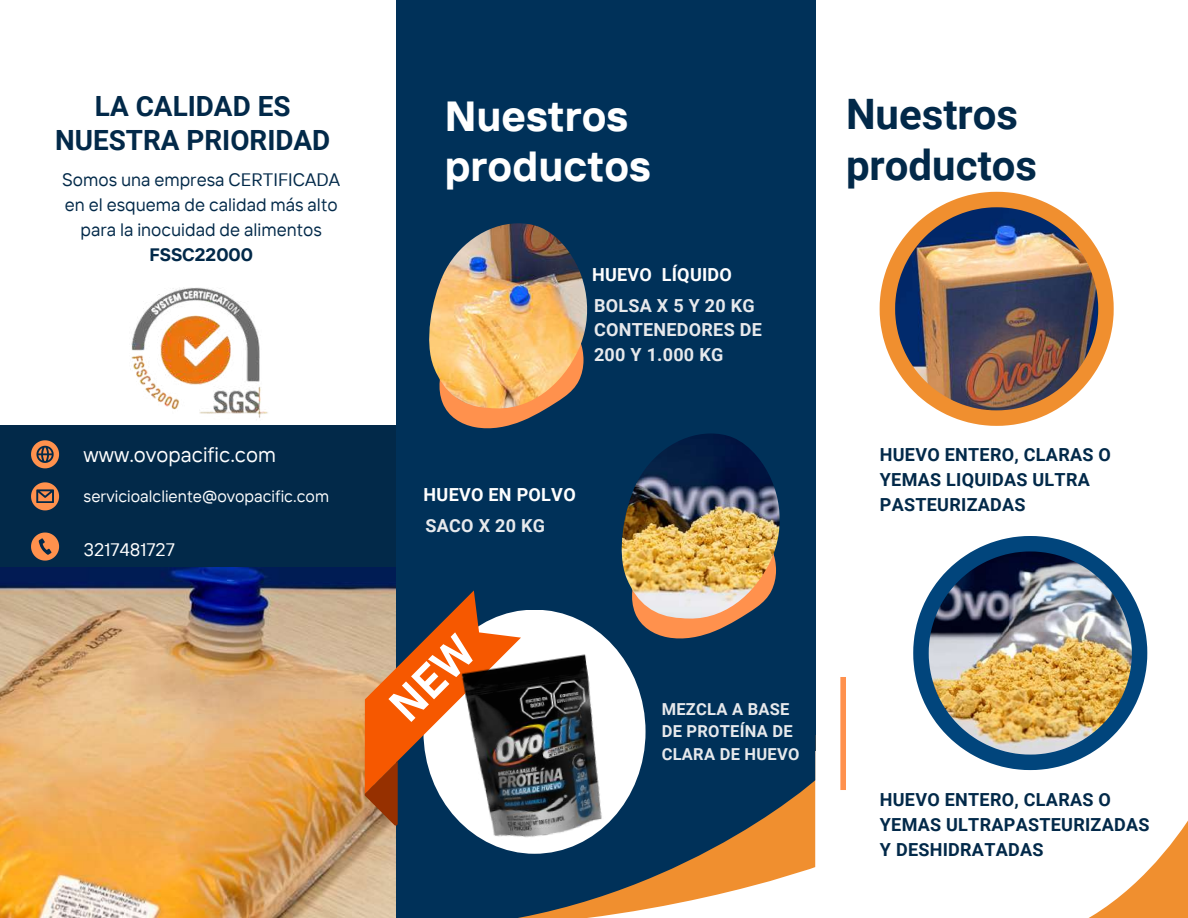
<style>
.page{position:relative;width:1188px;height:918px;background:#fff}
.page>*{position:absolute;margin:0;border:0;box-sizing:border-box;transform-origin:0 0}
.t1{font:700 42px/50.7px "TT Interphases";color:#fff}
.t2{font:700 42px/50.7px "Roboto";color:#022949}
.t3{font:700 27.9px/33.8px "Roboto";color:#022949;text-align:center}
.t4{font:21px "TT Interphases";color:#fff}
.t5{font:700 18px/24.8px "Roboto";letter-spacing:.015em;color:#022949}
.t6{font:18px/24.8px "TT Interphases";color:#022949;text-align:center}
.t7{font:700 18px/24.8px "Roboto";letter-spacing:.015em;color:#e7e9ec}
.t8{font:700 18px "Roboto";letter-spacing:.015em;color:#fff}
.t9{font:18px "TT Interphases";color:#fff}
.t10{font:700 18px "TT Interphases";color:#022949}
.t11{font:700 16.5px/22.5px "Roboto";letter-spacing:.015em;color:#e7e9ec}
.t12{font:16.5px "TT Interphases";color:#fff}
</style>
<div class="page">
<img style="left:0;top:567px;width:396px;height:351px">
<div style="left:396px;top:0;width:419px;height:750px;background:#003159"></div>
<svg style="left:397px;top:750px;width:418px;height:168px;background:#545d61"></svg>
<div style="left:0;top:426px;width:396px;height:141px;background:#022949"></div>
<svg style="left:1089px;top:820px;width:99px;height:98px"></svg>
<div style="left:840px;top:677px;width:6px;height:113px;background:#ff914d"></div>
<svg style="left:880px;top:192px;width:234px;height:234px"></svg>
<img style="left:895px;top:207px;width:203px;height:203px">
<svg style="left:913px;top:536px;width:234px;height:234px"></svg>
<img style="left:929px;top:551px;width:203px;height:204px">
<svg style="left:446px;top:409px;width:100px;height:20px"></svg>
<img style="left:429px;top:223px;width:158px;height:186px">
<svg style="left:638px;top:619px;width:100px;height:20px"></svg>
<img style="left:622px;top:433px;width:158px;height:186px">
<div style="left:423px;top:610px;width:223px;height:243px;background:#fff;border-radius:50%"></div>
<svg style="left:365px;top:590px;width:156px;height:236px"></svg>
<img style="left:449px;top:640px;width:173px;height:216px">
<img style="left:116px;top:287px;width:171px;height:139px">
<svg style="left:31px;top:440px;width:28px;height:28px"></svg>
<svg style="left:31px;top:482px;width:28px;height:28px"></svg>
<svg style="left:31px;top:533px;width:28px;height:28px"></svg>
<h2 class="t3" style="left:55px;top:90px;width:277px">LA CALIDAD ES<br>NUESTRA PRIORIDAD</h2>
<p class="t6" style="left:62px;top:167px;width:279px">Somos una empresa CERTIFICADA en el esquema de calidad más alto para la inocuidad de alimentos</p>
<p class="t10" style="left:149px;top:243px;width:105px">FSSC22000</p>
<p class="t4" style="left:84px;top:441px;width:194px">www.ovopacific.com</p>
<p class="t12" style="left:84px;top:486px;width:247px">servicioalcliente@ovopacific.com</p>
<p class="t9" style="left:84px;top:538px;width:93px">3217481727</p>
<h1 class="t1" style="left:445px;top:89px;width:208px">Nuestros productos</h1>
<h1 class="t2" style="left:846px;top:90px;width:193px">Nuestros productos</h1>
<p class="t8" style="left:592px;top:264px;width:142px">HUEVO LÍQUIDO</p>
<p class="t7" style="left:594px;top:293px;width:169px">BOLSA X 5 Y 20 KG<br>CONTENEDORES DE<br>200 Y 1.000 KG</p>
<p class="t8" style="left:424px;top:484px;width:154px">HUEVO EN POLVO</p>
<p class="t7" style="left:426px;top:513px;width:121px">SACO X 20 KG</p>
<p class="t11" style="left:662px;top:698px;width:139px">MEZCLA A BASE<br>DE PROTEÍNA DE<br>CLARA DE HUEVO</p>
<p class="t5" style="left:880px;top:443px;width:233px">HUEVO ENTERO, CLARAS O<br>YEMAS LIQUIDAS ULTRA<br>PASTEURIZADAS</p>
<p class="t5" style="left:880px;top:788px;width:271px">HUEVO ENTERO, CLARAS O<br>YEMAS ULTRAPASTEURIZADAS<br>Y DESHIDRATADAS</p>
</div>
